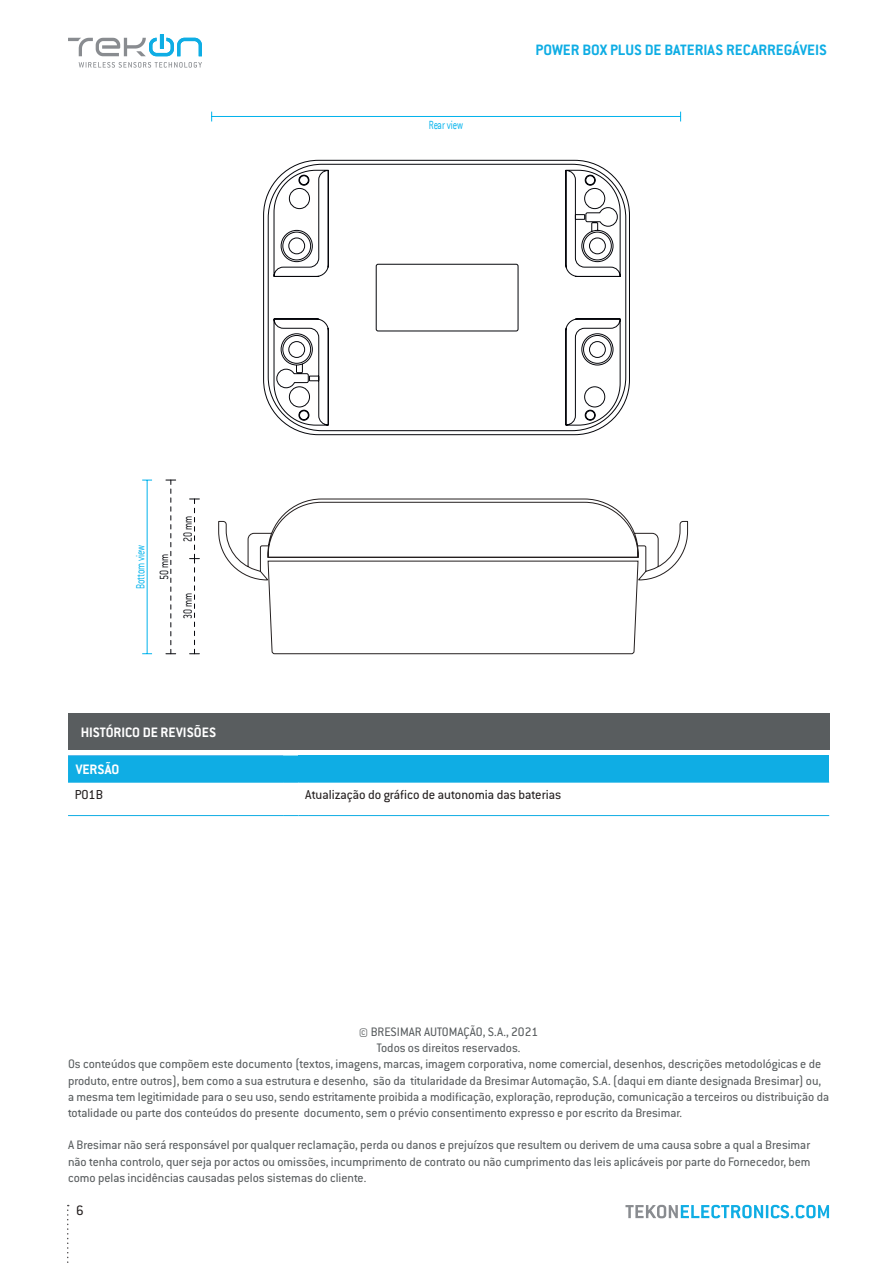
<style>
.page{position:relative;width:893px;height:1263px;background:#fff}
.page>*{position:absolute;margin:0;border:0;box-sizing:border-box;transform-origin:0 0}
.t1{font:700 16.5px "Conduit ITC Pro";color:#0fade4}
.t2{font:700 15px "Conduit ITC Pro";color:#fff}
.t3{font:15px "Conduit ITC Pro";color:#241f1f}
.t4{font:14.25px "Conduit ITC Pro";color:#241f1f}
.t5{font:13.5px/16.2px "Conduit ITC Pro";color:#595d5f;text-align:justify}
.t6{font:300 13.05px "Conduit ITC";color:#00b2ec;scale:.75 1}
.t7{font:300 13.05px "Conduit ITC";color:#05060b;scale:.75 1}
</style>
<div class="page">
<svg style="left:625px;top:1205px;width:204px;height:13px"></svg>
<svg style="left:67px;top:1205px;width:2px;height:58px"></svg>
<svg style="left:68px;top:34px;width:134px;height:22px"></svg>
<svg style="left:79px;top:62px;width:123px;height:6px"></svg>
<div style="left:68px;top:713px;width:761px;height:36px;background:#595d5f"></div>
<div style="left:298px;top:755px;width:531px;height:27px;background:#0fade4"></div>
<svg style="left:68px;top:755px;width:230px;height:28px;background:#14aee4"></svg>
<hr style="left:298px;top:782px;width:531px;height:1px;background:#0fade4">
<hr style="left:68px;top:815px;width:215px;height:1px;background:#0fade4">
<svg style="left:283px;top:815px;width:15px;height:1px"></svg>
<hr style="left:298px;top:815px;width:531px;height:1px;background:#0fade4">
<hr style="left:892px;top:0;width:1px;height:1263px;background:#0fade4">
<hr style="left:892px;top:1127px;width:1px;height:75px;background:#fff">
<hr style="left:211px;top:116px;width:470px;height:1px;background:#00b2ec">
<svg style="left:263px;top:160px;width:367px;height:275px"></svg>
<svg style="left:218px;top:498px;width:470px;height:157px"></svg>
<svg style="left:190px;top:499px;width:9px;height:155px"></svg>
<svg style="left:166px;top:480px;width:10px;height:174px"></svg>
<hr style="left:147px;top:480px;width:1px;height:174px;background:#00b2ec">
<p class="t6" style="left:133px;top:589px;width:61px;rotate:-90deg">Bottom view</p>
<p class="t7" style="left:157px;top:580px;width:36px;rotate:-90deg">50 mm</p>
<p class="t7" style="left:181px;top:542px;width:36px;rotate:-90deg">20 mm</p>
<p class="t7" style="left:181px;top:619px;width:36px;rotate:-90deg">30 mm</p>
<p class="t6" style="left:429px;top:117px;width:47px">Rear view</p>
<p class="t1" style="left:536px;top:40px;width:293px">POWER BOX PLUS DE BATERIAS RECARREGÁVEIS</p>
<p class="t2" style="left:81px;top:723px;width:137px">HISTÓRICO DE REVISÕES</p>
<p class="t2" style="left:76px;top:760px;width:45px">VERSÃO</p>
<p class="t4" style="left:75px;top:787px;width:30px">P01B</p>
<p class="t4" style="left:305px;top:787px;width:257px">Atualização do gráfico de autonomia das baterias</p>
<p class="t5" style="left:359px;top:1024px;width:181px">© BRESIMAR AUTOMAÇÃO, S.A., 2021</p>
<p class="t5" style="left:377px;top:1040px;width:145px">Todos os direitos reservados.</p>
<p class="t5" style="left:68px;top:1056px;width:755px">Os conteúdos que compõem este documento (textos, imagens, marcas, imagem corporativa, nome comercial, desenhos, descrições metodológicas e de</p>
<p class="t5" style="left:68px;top:1072px;width:755px">produto, entre outros), bem como a sua estrutura e desenho, são da titularidade da Bresimar Automação, S.A. (daqui em diante designada Bresimar) ou,</p>
<p class="t5" style="left:68px;top:1088px;width:762px">a mesma tem legitimidade para o seu uso, sendo estritamente proibida a modificação, exploração, reprodução, comunicação a terceiros ou distribuição da</p>
<p class="t5" style="left:68px;top:1105px;width:615px">totalidade ou parte dos conteúdos do presente documento, sem o prévio consentimento expresso e por escrito da Bresimar.</p>
<p class="t5" style="left:68px;top:1137px;width:744px">A Bresimar não será responsável por qualquer reclamação, perda ou danos e prejuízos que resultem ou derivem de uma causa sobre a qual a Bresimar não tenha controlo, quer seja por actos ou omissões, incumprimento de contrato ou não cumprimento das leis aplicáveis por parte do Fornecedor, bem como pelas incidências causadas pelos sistemas do cliente.</p>
<p class="t3" style="left:76px;top:1202px;width:9px">6</p>
</div>
